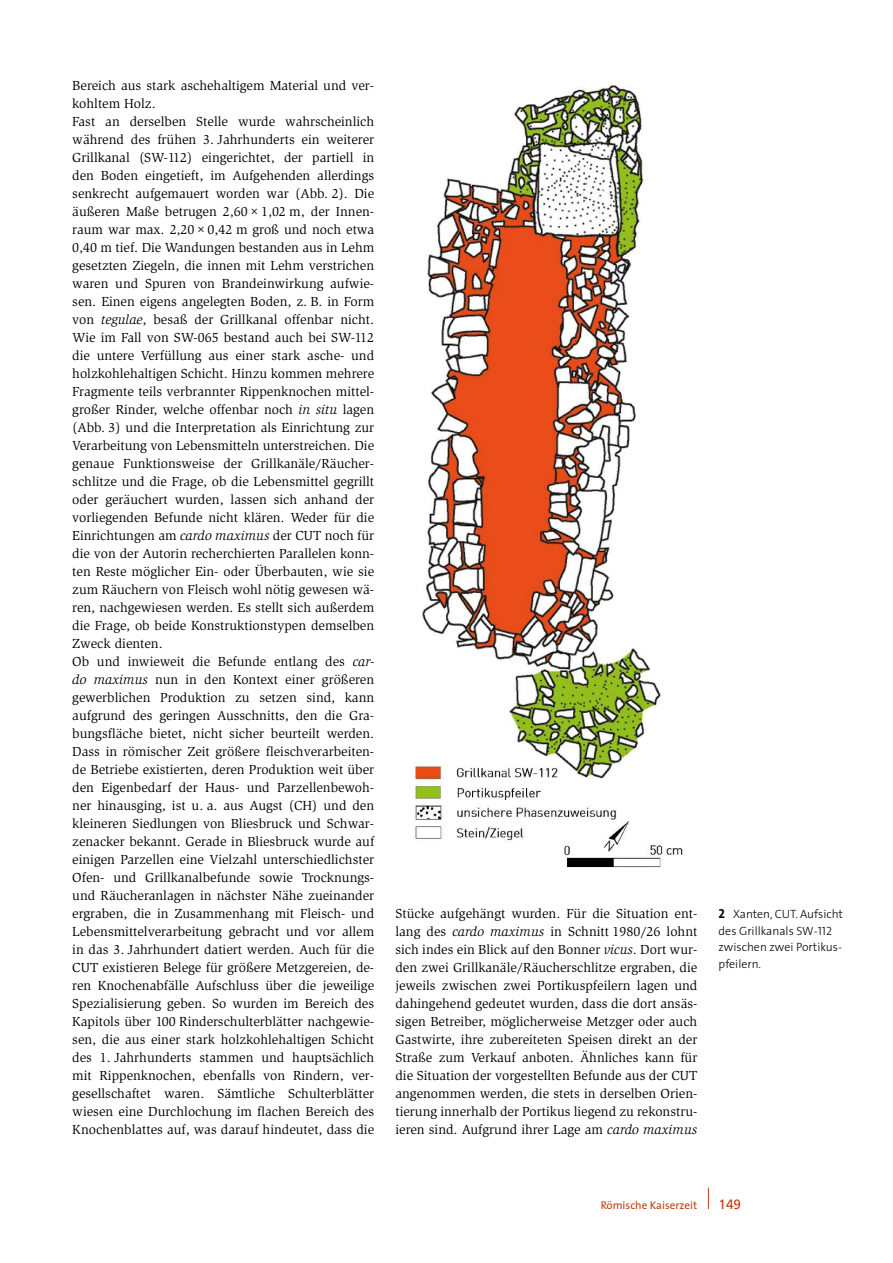
<style>
.page{position:relative;width:893px;height:1263px;background:#fff}
.page>*{position:absolute;margin:0;border:0;box-sizing:border-box;transform-origin:0 0}
.FLIESS_SLIMBACH_9_PT{font:13.5px/18px "Slimbach";color:#000;text-align:justify}
.t1{font:13.5px "Frutiger CE";color:#c33c11}
.BILDUNTERSCHRIFT{font:300 12px/16.5px "The Sans";color:#000}
.t2{font:11.25px "The Sans";color:#c33c11}
.s1{font-style:italic}
.s2{font-family:"The Sans Bold Caps";font-weight:400;font-size:13.05px}
.s3{font-family:"The Sans Light Caps";font-weight:400}
</style>
<div class="page">
<svg style="left:708px;top:1188px;width:1px;height:21px"></svg>
<img style="left:414px;top:85px;width:269px;height:783px">
<p class="FLIESS_SLIMBACH_9_PT" style="left:72px;top:77px;width:303px">Bereich aus stark aschehaltigem Material und ver&shy;kohltem Holz.</p>
<p class="FLIESS_SLIMBACH_9_PT" style="left:72px;top:113px;width:303px">Fast an derselben Stelle wurde wahrscheinlich während des frühen 3. Jahrhunderts ein weiterer Grillkanal (SW-112) eingerichtet, der partiell in den Boden eingetieft, im Aufgehenden allerdings senkrecht aufgemauert worden war (Abb. 2). Die äußeren Maße betrugen 2,60×1,02 m, der Innen&shy;raum war max. 2,20×0,42 m groß und noch etwa 0,40 m tief. Die Wandungen bestanden aus in Lehm gesetzten Ziegeln, die innen mit Lehm verstrichen waren und Spuren von Brandeinwirkung aufwie&shy;sen. Einen eigens angelegten Boden, z. B. in Form von <span class="s1">tegulae</span>, besaß der Grillkanal offenbar nicht.<br>Wie im Fall von SW-065 bestand auch bei SW-112 die untere Verfüllung aus einer stark asche- und holzkohlehaltigen Schicht. Hinzu kommen mehrere Fragmente teils verbrannter Rippenknochen mittel&shy;großer Rinder, welche offenbar noch <span class="s1">in situ</span> lagen (Abb. 3) und die Interpretation als Einrichtung zur Verarbeitung von Lebensmitteln unterstreichen. Die genaue Funktionsweise der Grillkanäle/Räucher&shy;schlitze und die Frage, ob die Lebensmittel gegrillt oder geräuchert wurden, lassen sich anhand der vorliegenden Befunde nicht klären. Weder für die Einrichtungen am <span class="s1">cardo maximus</span> der CUT noch für die von der Autorin recherchierten Parallelen konn&shy;ten Reste möglicher Ein- oder Überbauten, wie sie zum Räuchern von Fleisch wohl nötig gewesen wä&shy;ren, nachgewiesen werden. Es stellt sich außerdem die Frage, ob beide Konstruktionstypen demselben Zweck dienten.</p>
<p class="FLIESS_SLIMBACH_9_PT" style="left:72px;top:653px;width:303px">Ob und inwieweit die Befunde entlang des <span class="s1">car&shy;do maximus</span> nun in den Kontext einer größeren gewerblichen Produktion zu setzen sind, kann aufgrund des geringen Ausschnitts, den die Gra&shy;bungsfläche bietet, nicht sicher beurteilt werden.<br>Dass in römischer Zeit größere fleischverarbeiten&shy;de Betriebe existierten, deren Produktion weit über den Eigenbedarf der Haus- und Parzellenbewoh&shy;ner hinausging, ist u. a. aus Augst (CH) und den kleineren Siedlungen von Bliesbruck und Schwar&shy;zenacker bekannt. Gerade in Bliesbruck wurde auf einigen Parzellen eine Vielzahl unterschiedlichster Ofen- und Grillkanalbefunde sowie Trocknungs&shy;und Räucheranlagen in nächster Nähe zueinander ergraben, die in Zusammenhang mit Fleisch- und Lebensmittelverarbeitung gebracht und vor allem in das 3. Jahrhundert datiert werden. Auch für die CUT existieren Belege für größere Metzgereien, de&shy;ren Knochenabfälle Aufschluss über die jeweilige Spezialisierung geben. So wurden im Bereich des Kapitols über 100 Rinderschulterblätter nachgewie&shy;sen, die aus einer stark holzkohlehaltigen Schicht des 1. Jahrhunderts stammen und hauptsächlich mit Rippenknochen, ebenfalls von Rindern, ver&shy;gesellschaftet waren. Sämtliche Schulterblätter wiesen eine Durchlochung im flachen Bereich des Knochenblattes auf, was darauf hindeutet, dass die</p>
<p class="FLIESS_SLIMBACH_9_PT" style="left:395px;top:905px;width:303px">Stücke aufgehängt wurden. Für die Situation ent&shy;lang des <span class="s1">cardo maximus</span> in Schnitt 1980/26 lohnt sich indes ein Blick auf den Bonner <span class="s1">vicus</span>. Dort wur&shy;den zwei Grillkanäle/Räucherschlitze ergraben, die jeweils zwischen zwei Portikuspfeilern lagen und dahingehend gedeutet wurden, dass die dort ansäs&shy;sigen Betreiber, möglicherweise Metzger oder auch Gastwirte, ihre zubereiteten Speisen direkt an der Straße zum Verkauf anboten. Ähnliches kann für die Situation der vorgestellten Befunde aus der CUT angenommen werden, die stets in derselben Orien&shy;tierung innerhalb der Portikus liegend zu rekonstru&shy;ieren sind. Aufgrund ihrer Lage am <span class="s1">cardo maximus</span></p>
<p class="BILDUNTERSCHRIFT" style="left:719px;top:906px;width:126px"><span class="s2">2</span> Xanten, CUT. Aufsicht des Grillkanals SW<span class="s3">-112 </span>zwischen zwei Portikus&shy;pfeilern.</p>
<p class="t2" style="left:601px;top:1196px;width:98px">Römische Kaiserzeit</p>
<p class="t1" style="left:719px;top:1196px;width:24px">149</p>
</div>
